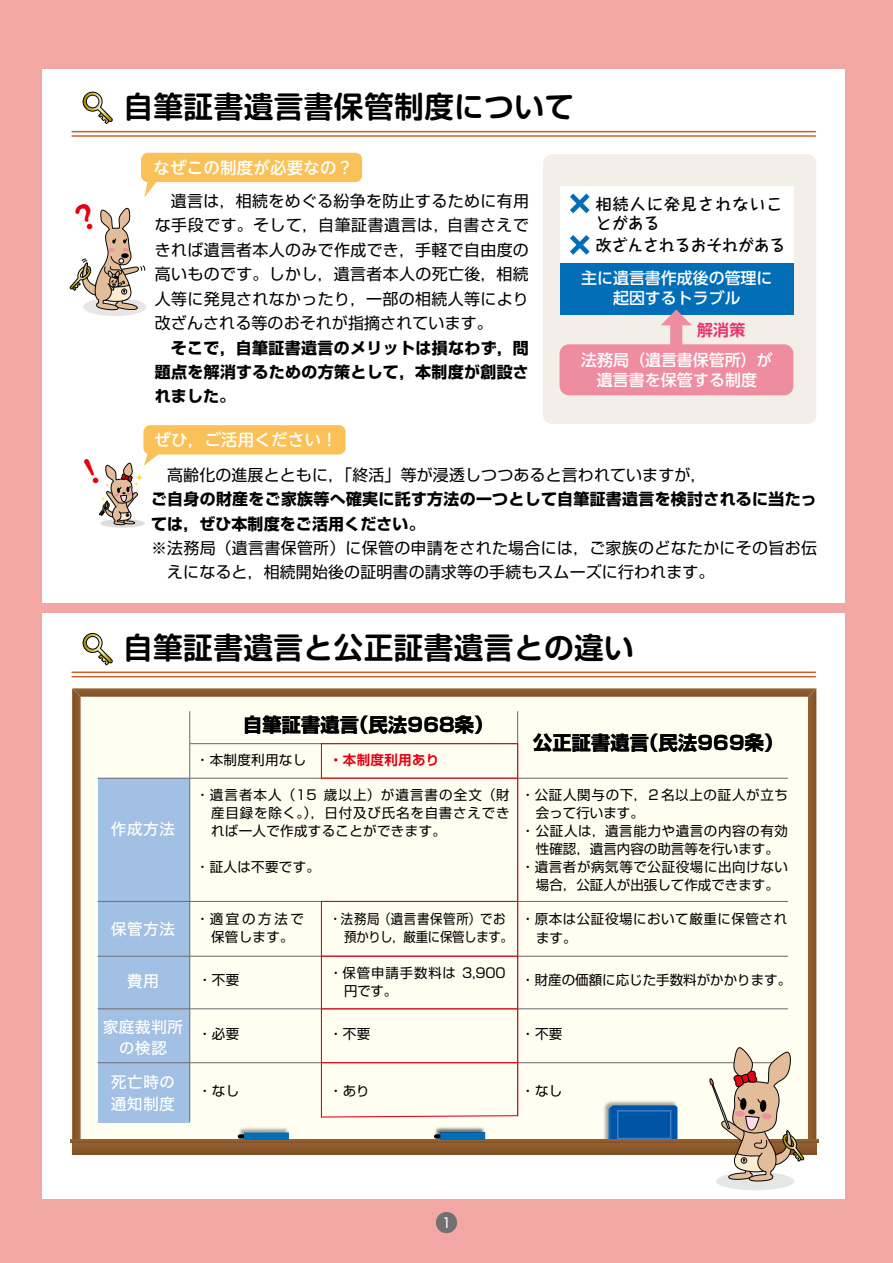
<style>
.page{position:relative;width:893px;height:1263px;background:#f3a7a5}
.page>*{position:absolute;margin:0;border:0;box-sizing:border-box;transform-origin:0 0}
.t1{font:700 29.7px "Soft Go Std De";letter-spacing:.01em;color:#000}
.t2{font:700 19.2px "Shin Go Pro";letter-spacing:.01em;color:#000}
.t3{font:500 16.5px "UD Shin M Go Pr 6";letter-spacing:.01em;color:#fff}
.t4{font:15.9px/24.5px "Shin Go Pro";letter-spacing:.01em;color:#000;text-align:justify}
.t5{font:700 15.9px/24.5px "Shin Go Pro";letter-spacing:.02em;color:#000;text-align:justify}
.t6{font:500 15.9px/20.2px "UD Shin Go Pro";color:#fff;text-align:center}
.t7{font:15.9px "Hira Kaku Std W5";letter-spacing:.01em;color:#fff}
.t8{font:700 15.9px/19.2px "Taka Hand Std De";letter-spacing:.07em;color:#000}
.t9{font:700 15.9px "Taka Hand Std De";color:#000}
.t10{font:700 15.9px "Soft Go Std De";color:#e7336e}
.t11{font:13.5px/18.1px "Shin Go Pro";letter-spacing:.04em;color:#000;text-align:justify}
.t12{font:13.5px "Shin Go Pro";color:#000}
.t13{font:13.5px/18.1px "Shin Go Pro";letter-spacing:-.015em;color:#000;scale:.92 1}
.t14{font:13.5px/18.1px "Shin Go Pro";letter-spacing:.065em;color:#000}
.t15{font:13.5px/18.1px "Shin Go Pro";letter-spacing:.195em;color:#000;text-align:center}
.t16{font:700 13.5px "Shin Go Pro De";letter-spacing:.025em;color:#e60012}
.t17{font:500 13.5px "Shin Go Pro";color:#fff;scale:.8 1}
</style>
<div class="page">
<div style="left:42px;top:613px;width:802px;height:585px;background:#fff"></div>
<div style="left:42px;top:70px;width:802px;height:533px;background:#fff"></div>
<svg style="left:83px;top:92px;width:30px;height:32px"></svg>
<div style="left:543px;top:154px;width:273px;height:270px;background:#f3eee7;border-radius:8px"></div>
<div style="left:560px;top:186px;width:233px;height:81px;background:#fff"></div>
<div style="left:560px;top:264px;width:233px;height:51px;background:#036eb8"></div>
<div style="left:560px;top:344px;width:233px;height:51px;background:#ef8da0;border-radius:9px"></div>
<div style="left:143px;top:425px;width:203px;height:29px;background:#f9c158;border-radius:7px"></div>
<div style="left:141px;top:153px;width:221px;height:29px;background:#f9c158;border-radius:7px"></div>
<svg style="left:570px;top:194px;width:20px;height:19px"></svg>
<svg style="left:570px;top:235px;width:20px;height:20px"></svg>
<svg style="left:661px;top:309px;width:31px;height:36px"></svg>
<svg style="left:83px;top:633px;width:30px;height:33px"></svg>
<svg style="left:100px;top:519px;width:45px;height:9px"></svg>
<hr style="left:72px;top:131px;width:743px;height:1px;background:#cd5e2c">
<hr style="left:72px;top:135px;width:743px;height:2px;background:#cd5e2c">
<hr style="left:72px;top:671px;width:743px;height:2px;background:#cd5e2c">
<hr style="left:72px;top:676px;width:743px;height:1px;background:#cd5e2c">
<div style="left:716px;top:1172px;width:78px;height:18px;background:#e6e6e6;border-radius:50%"></div>
<svg style="left:72px;top:688px;width:744px;height:494px"></svg>
<div style="left:436px;top:1212px;width:21px;height:21px;background:#727171;border-radius:50%"></div>
<svg style="left:69px;top:172px;width:92px;height:144px"></svg>
<svg style="left:99px;top:448px;width:62px;height:77px"></svg>
<h1 class="t1" style="left:124px;top:85px;width:452px">自筆証書遺言書保管制度について</h1>
<p class="t3" style="left:137px;top:154px;width:218px">　なぜこの制度が必要なの？</p>
<p class="t4" style="left:155px;top:187px;width:376px">　遺言は，相続をめぐる紛争を防止するために有用な手段です。そして，自筆証書遺言は，自書さえできれば遺言者本人のみで作成でき，手軽で自由度の高いものです。しかし，遺言者本人の死亡後，相続人等に発見されなかったり，一部の相続人等により改ざんされる等のおそれが指摘されています。</p>
<p class="t5" style="left:155px;top:334px;width:376px;text-indent:16px">そこで，自筆証書遺言のメリットは損なわず，問題点を解消するための方策として，本制度が創設されました。</p>
<p class="t3" style="left:138px;top:426px;width:201px">　ぜひ，ご活用ください！</p>
<p class="t8" style="left:596px;top:192px;width:188px">相続人に発見されないことがある</p>
<p class="t6" style="left:581px;top:267px;width:193px">主に遺言書作成後の管理に起因するトラブル</p>
<p class="t9" style="left:596px;top:234px;width:191px">改ざんされるおそれがある</p>
<p class="t10" style="left:697px;top:319px;width:49px">解消策</p>
<p class="t6" style="left:581px;top:349px;width:193px">法務局（遺言書保管所）が遺言書を保管する制度</p>
<p class="t4" style="left:151px;top:460px;width:557px">　高齢化の進展とともに，「終活」等が浸透しつつあると言われていますが，</p>
<p class="t5" style="left:151px;top:485px;width:667px">ご自身の財産をご家族等へ確実に託す方法の一つとして自筆証書遺言を検討されるに当たっては，ぜひ本制度をご活用ください。</p>
<p class="t4" style="left:151px;top:534px;width:667px">※法務局（遺言書保管所）に保管の申請をされた場合には，ご家族のどなたかにその旨お伝　えになると，相続開始後の証明書の請求等の手続もスムーズに行われます。</p>
<h1 class="t1" style="left:123px;top:627px;width:512px">自筆証書遺言と公正証書遺言との違い</h1>
<p class="t7" style="left:111px;top:817px;width:66px">作成方法</p>
<p class="t2" style="left:243px;top:710px;width:252px">自筆証書遺言（民法968条）</p>
<p class="t11" style="left:196px;top:749px;width:112px">・本制度利用なし</p>
<p class="t16" style="left:329px;top:749px;width:112px">・本制度利用あり</p>
<p class="t11" style="left:211px;top:784px;width:300px;text-indent:-15px">・遺言者本人（15 歳以上）が遺言書の全文（財産目録を除く。），日付及び氏名を自書さえできれば一人で作成することができます。</p>
<p class="t11" style="left:196px;top:856px;width:126px">・証人は不要です。</p>
<p class="t2" style="left:533px;top:727px;width:252px">公正証書遺言（民法969条）</p>
<p class="t11" style="left:521px;top:784px;width:268px">・公証人関与の下，２名以上の証人が立ち</p>
<p class="t12" style="left:536px;top:801px;width:109px">会って行います。</p>
<p class="t11" style="left:521px;top:820px;width:268px">・ 公証人は，遺言能力や遺言の内容の有効</p>
<p class="t12" style="left:536px;top:837px;width:244px">性確認，遺言内容の助言等を行います。</p>
<p class="t11" style="left:521px;top:856px;width:268px">・遺言者が病気等で公証役場に出向けない</p>
<p class="t12" style="left:536px;top:874px;width:244px">場合，公証人が出張して作成できます。</p>
<p class="t11" style="left:536px;top:908px;width:253px;text-indent:-15px">・原本は公証役場において厳重に保管されます。</p>
<p class="t13" style="left:344px;top:908px;width:185px;text-indent:-15px">・法務局（遺言書保管所）でお預かりし，厳重に保管します。</p>
<p class="t15" style="left:196px;top:908px;width:110px">・適宜の方法で保管します。</p>
<p class="t11" style="left:198px;top:969px;width:43px">・不要</p>
<p class="t14" style="left:344px;top:962px;width:163px;text-indent:-15px">・保管申請手数料は 3,900円です。</p>
<p class="t7" style="left:111px;top:917px;width:66px">保管方法</p>
<p class="t7" style="left:127px;top:969px;width:34px">費用</p>
<p class="t12" style="left:521px;top:969px;width:271px">・財産の価額に応じた手数料がかかります。</p>
<p class="t7" style="left:103px;top:1015px;width:82px">家庭裁判所</p>
<p class="t11" style="left:521px;top:1023px;width:43px">・不要</p>
<p class="t7" style="left:119px;top:1036px;width:50px">の検認</p>
<p class="t11" style="left:198px;top:1023px;width:43px">・必要</p>
<p class="t11" style="left:329px;top:1023px;width:43px">・不要</p>
<p class="t7" style="left:111px;top:1070px;width:66px">死亡時の</p>
<p class="t7" style="left:111px;top:1092px;width:66px">通知制度</p>
<p class="t11" style="left:198px;top:1080px;width:43px">・なし</p>
<p class="t11" style="left:329px;top:1080px;width:42px">・あり</p>
<p class="t17" style="left:442px;top:1211px;width:12px">1</p>
<p class="t11" style="left:521px;top:1080px;width:43px">・なし</p>
</div>
